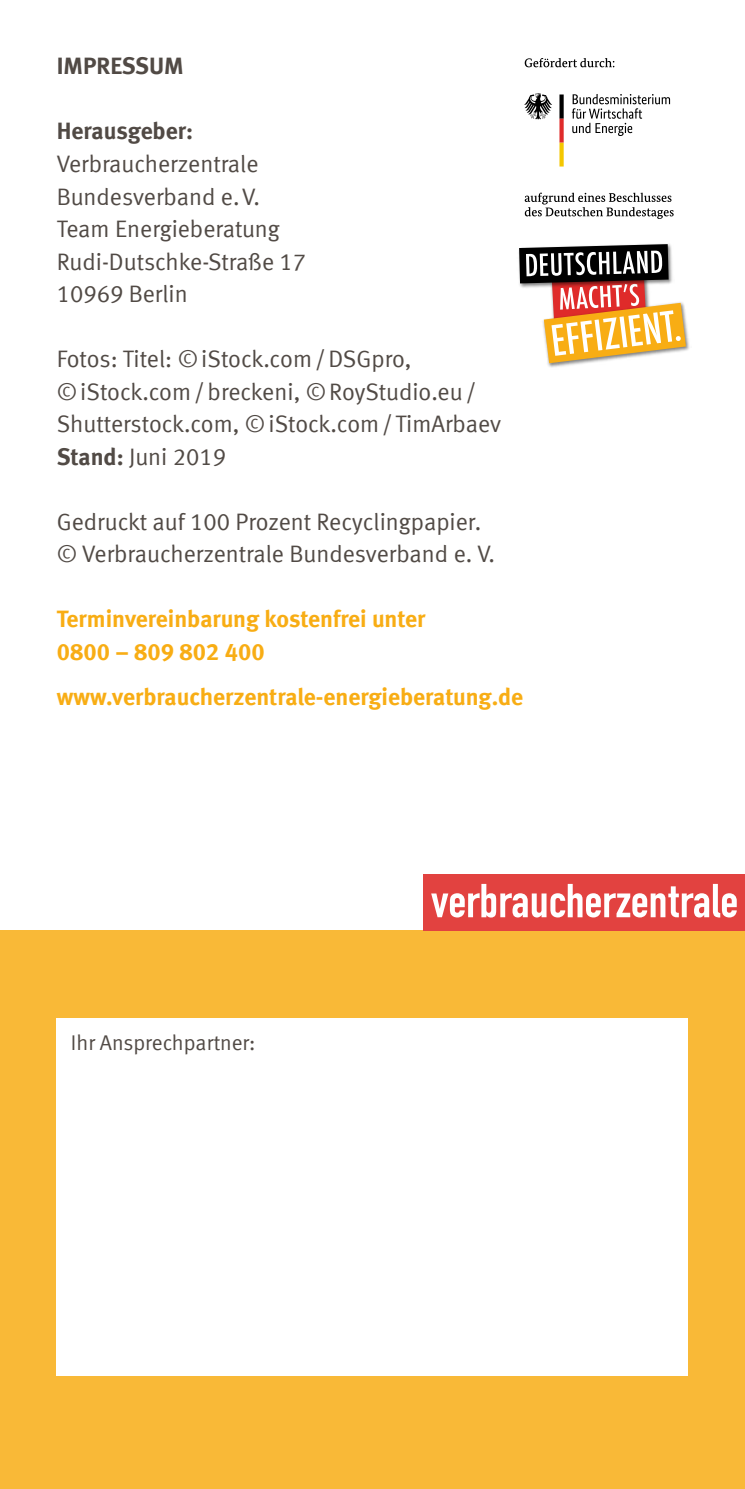
<style>
.page{position:relative;width:745px;height:1489px;background:#fff}
.page>*{position:absolute;margin:0;border:0;box-sizing:border-box;transform-origin:0 0}
.t1{font:23.75px/32.5px "VZ Meta LF";color:#514a45}
.t2{font:700 23.75px/32.5px "VZ Meta LF";color:#f8ad14}
.t3{font:700 23.75px "VZ Meta LF";color:#514a45}
.t4{font:21.25px "VZ Meta LF";color:#514a45}
.s1{font-weight:700}
</style>
<div class="page">
<div style="left:0;top:930px;width:744px;height:558px;background:#f9b937"></div>
<div style="left:57px;top:1018px;width:630px;height:357px;background:#fff"></div>
<div style="left:423px;top:873px;width:321px;height:57px;background:#e24240"></div>
<svg style="left:431px;top:883px;width:305px;height:34px"></svg>
<img style="left:547px;top:312px;width:143px;height:56px">
<svg style="left:518px;top:244px;width:167px;height:119px"></svg>
<svg style="left:524px;top:58px;width:90px;height:9px"></svg>
<svg style="left:524px;top:193px;width:149px;height:26px"></svg>
<svg style="left:524px;top:93px;width:28px;height:26px"></svg>
<svg style="left:559px;top:94px;width:4px;height:72px"></svg>
<svg style="left:571px;top:94px;width:98px;height:42px"></svg>
<p class="t3" style="left:57px;top:52px;width:128px">IMPRESSUM</p>
<p class="t3" style="left:57px;top:117px;width:138px">Herausgeber:</p>
<p class="t1" style="left:57px;top:147px;width:251px">Verbraucherzentrale<br>Bundesverband e. V.<br>Team Energieberatung<br>Rudi-Dutschke-Straße 17<br>10969 Berlin</p>
<p class="t1" style="left:57px;top:342px;width:445px">Fotos: Titel: ©iStock.com/DSGpro, ©iStock.com/breckeni, ©RoyStudio.eu/ Shutterstock.com, ©iStock.com/TimArbaev <span class="s1">Stand:</span> Juni 2019</p>
<p class="t1" style="left:57px;top:505px;width:439px">Gedruckt auf 100 Prozent Recyclingpapier. © Verbraucherzentrale Bundesverband e. V.</p>
<p class="t2" style="left:57px;top:602px;width:370px">Terminvereinbarung kostenfrei unter<br>0800 – 809 802 400</p>
<p class="t2" style="left:57px;top:680px;width:467px">www.verbraucherzentrale-energieberatung.de</p>
<p class="t4" style="left:71px;top:1030px;width:186px">Ihr Ansprechpartner:</p>
</div>
